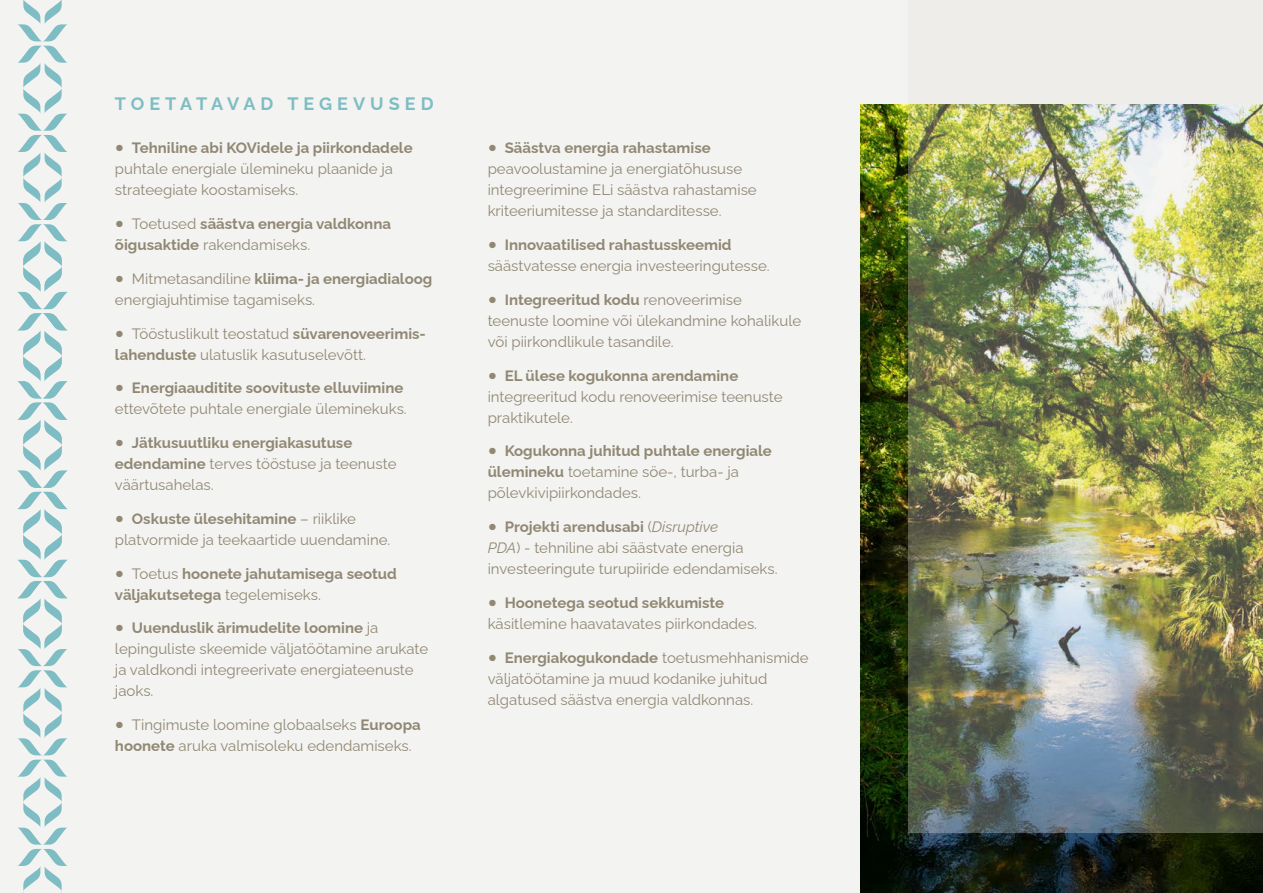
<style>
.page{position:relative;width:1263px;height:893px;background:#f3f3f1}
.page>*{position:absolute;margin:0;border:0;box-sizing:border-box;transform-origin:0 0}
.t1{font:700 18px "Raleway";letter-spacing:.28em;color:#7ebdc4}
.t2{font:15px/21px "Raleway";color:#918874}
.t3{font:700 15px/21px "Raleway";color:#918874}
.s1{font-family:"Helvetica Neue";font-weight:700}
.s2{font-weight:700}
.s3{font-family:"Helvetica Neue"}
.s4{font-weight:400}
.s5{font-style:italic}
</style>
<div class="page">
<svg style="left:17px;top:0;width:51px;height:893px"></svg>
<img style="left:860px;top:104px;width:403px;height:789px">
<img style="left:908px;top:104px;width:355px;height:729px">
<p class="t1" style="left:115px;top:90px;width:320px">TOETATAVAD TEGEVUSED</p>
<p class="t2" style="left:115px;top:136px;width:299px"><span class="s1">●</span> <span class="s2">Tehniline abi KOVidele ja piirkondadele </span>puhtale energiale ülemineku plaanide ja strateegiate koostamiseks.</p>
<p class="t3" style="left:115px;top:212px;width:278px"><span class="s3">●</span> <span class="s4">Toetused</span> säästva energia valdkonna õigusaktide <span class="s4">rakendamiseks.</span></p>
<p class="t2" style="left:115px;top:266px;width:319px"><span class="s1">●</span> Mitmetasandiline <span class="s2">kliima- ja energiadialoog </span>energiajuhtimise tagamiseks.</p>
<p class="t2" style="left:115px;top:321px;width:312px"><span class="s1">●</span> Tööstuslikult teostatud <span class="s2">süvarenoveerimis&shy;lahenduste</span> ulatuslik kasutuselevõtt.</p>
<p class="t2" style="left:115px;top:376px;width:293px"><span class="s1">●</span> <span class="s2">Energiaauditite soovituste elluviimine </span>ettevõtete puhtale energiale üleminekuks.</p>
<p class="t3" style="left:115px;top:431px;width:283px"><span class="s3">●</span> Jätkusuutliku energiakasutuse edendamine <span class="s4">terves tööstuse ja teenuste väärtusahelas.</span></p>
<p class="t2" style="left:115px;top:506px;width:277px"><span class="s1">●</span> <span class="s2">Oskuste ülesehitamine</span> – riiklike platvormide ja teekaartide uuendamine.</p>
<p class="t3" style="left:115px;top:561px;width:283px"><span class="s3">●</span> <span class="s4">Toetus</span> hoonete jahutamisega seotud väljakutsetega <span class="s4">tegelemiseks.</span></p>
<p class="t2" style="left:115px;top:616px;width:315px"><span class="s1">●</span> <span class="s2">Uuenduslik ärimudelite loomine</span> ja lepinguliste skeemide väljatöötamine arukate ja valdkondi integreerivate energiateenuste jaoks.</p>
<p class="t2" style="left:115px;top:713px;width:307px"><span class="s1">●</span> Tingimuste loomine globaalseks <span class="s2">Euroopa hoonete</span> aruka valmisoleku edendamiseks.</p>
<p class="t2" style="left:488px;top:136px;width:271px"><span class="s1">●</span> <span class="s2">Säästva energia rahastamise </span>peavoolustamine ja energiatõhususe integreerimine ELi säästva rahastamise kriteeriumitesse ja standarditesse.</p>
<p class="t2" style="left:488px;top:233px;width:283px"><span class="s1">●</span> <span class="s2">Innovaatilised rahastusskeemid </span>säästvatesse energia investeeringutesse.</p>
<p class="t2" style="left:488px;top:287px;width:315px"><span class="s1">●</span> <span class="s2">Integreeritud kodu</span> renoveerimise teenuste loomine või ülekandmine kohalikule või piirkondlikule tasandile.</p>
<p class="t2" style="left:488px;top:363px;width:296px"><span class="s1">●</span> <span class="s2">EL ülese kogukonna arendamine </span>integreeritud kodu renoveerimise teenuste praktikutele.</p>
<p class="t2" style="left:488px;top:439px;width:286px"><span class="s1">●</span> <span class="s2">Kogukonna juhitud puhtale energiale ülemineku</span> toetamine söe-, turba- ja põlevkivipiirkondades.</p>
<p class="t2" style="left:488px;top:515px;width:291px"><span class="s1">●</span> <span class="s2">Projekti arendusabi</span> (<span class="s5">Disruptive<br>PDA</span>) - tehniline abi säästvate energia investeeringute turupiiride edendamiseks.</p>
<p class="t2" style="left:488px;top:590px;width:271px"><span class="s1">●</span> <span class="s2">Hoonetega seotud sekkumiste </span>käsitlemine haavatavates piirkondades.</p>
<p class="t2" style="left:488px;top:645px;width:322px"><span class="s1">●</span> <span class="s2">Energiakogukondade</span> toetusmehhanismide väljatöötamine ja muud kodanike juhitud algatused säästva energia valdkonnas.</p>
</div>
